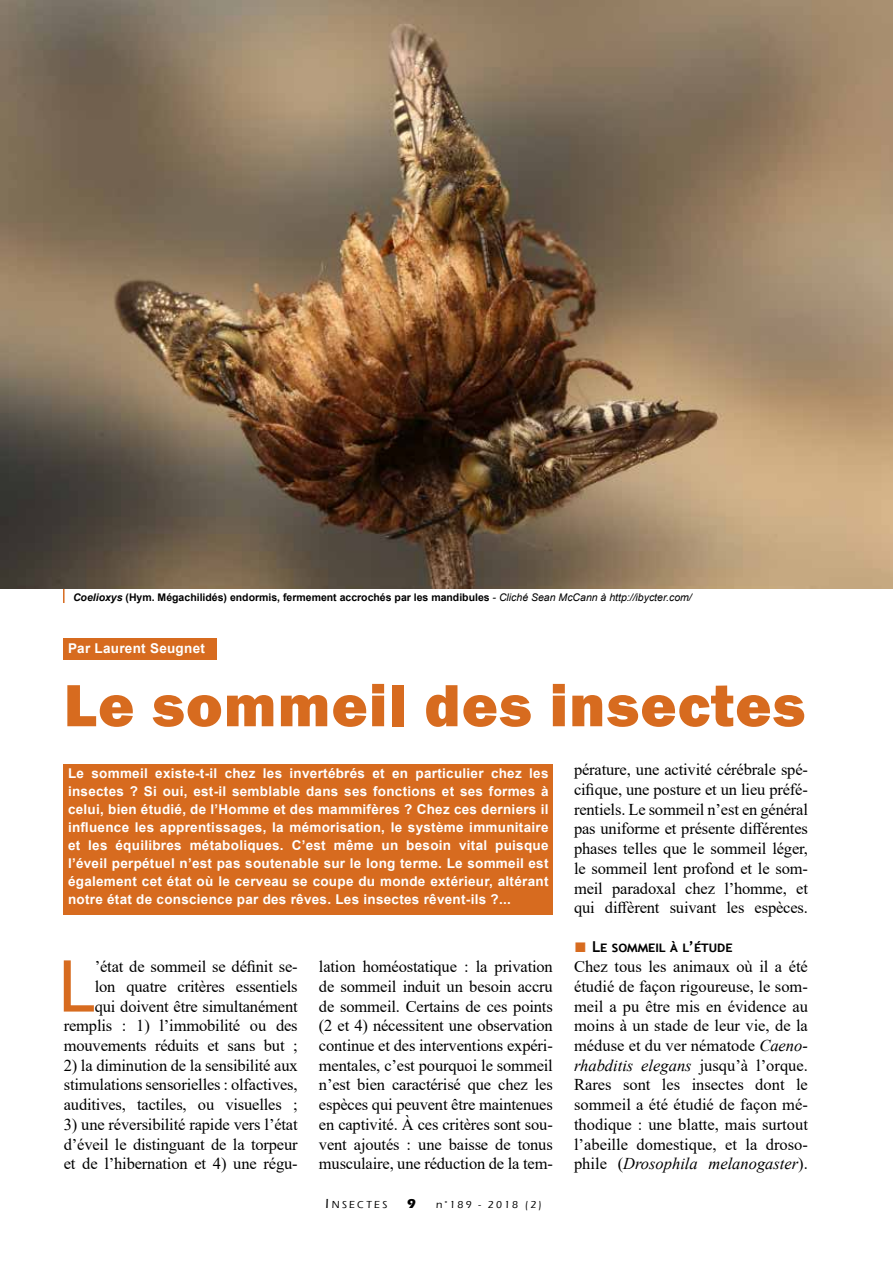
<style>
.page{position:relative;width:893px;height:1263px;background:#fff}
.page>*{position:absolute;margin:0;border:0;box-sizing:border-box;transform-origin:0 0}
.t1{font:71.55px "Trebuchet MS";color:#d76b1f}
.t2{font:800 61.65px "Franklin Gothic";letter-spacing:.02em;color:#d76b1f}
.t3{font:16.5px/19.6px "Times New Roman";letter-spacing:-.01em;color:#000;text-align:justify}
.t4{font:700 15px "Trebuchet MS";color:#000}
.t5{font:700 13.5px/18px "Arial";letter-spacing:.02em;color:#fff;text-align:justify}
.t6{font:700 10.5px "Arial";color:#000}
.t7{font:500 10.5px "Eras ITC";letter-spacing:.2em;color:#000}
.s1{font-style:italic}
.s2{font-weight:400;font-style:italic}
.s3{font-size:13.5px}
.s4{font-weight:700;font-size:13.5px}
.s5{font-family:"Times New Roman";font-weight:400;font-size:21px;color:#d76b1f}
</style>
<div class="page">
<div style="left:64px;top:638px;width:153px;height:21px;background:#d76b1f"></div>
<div style="left:64px;top:764px;width:489px;height:151px;background:#d76b1f"></div>
<img style="left:0;top:0;width:893px;height:589px">
<svg style="left:63px;top:589px;width:2px;height:14px"></svg>
<p class="t6" style="left:73px;top:590px;width:620px"><span class="s1">Coelioxys</span> (Hym. Mégachilidés) endormis, fermement accrochés par les mandibules <span class="s2">- Cliché Sean McCann à http://ibycter.com/</span></p>
<p class="t5" style="left:68px;top:640px;width:138px">Par Laurent Seugnet</p>
<h2 class="t2" style="left:64px;top:666px;width:743px">Le sommeil des insectes</h2>
<p class="t5" style="left:68px;top:765px;width:482px">Le sommeil existe-t-il chez les invertébrés et en particulier chez les insectes ? Si oui, est-il semblable dans ses fonctions et ses formes à celui, bien étudié, de l’Homme et des mammifères ? Chez ces derniers il influence les apprentissages, la mémorisation, le système immunitaire et les équilibres métaboliques. C’est même un besoin vital puisque l’éveil perpétuel n’est pas soutenable sur le long terme. Le sommeil est également cet état où le cerveau se coupe du monde extérieur, altérant notre état de conscience par des rêves. Les insectes rêvent-ils ?...</p>
<h1 class="t1" style="left:59px;top:941px;width:38px">L</h1>
<p class="t3" style="left:64px;top:956px;width:235px;text-align:right">’état de sommeil se définit se-<br>lon quatre critères essentiels<br>qui doivent être simultanément remplis : 1) l’immobilité ou des mouvements réduits et sans but ;</p>
<p class="t3" style="left:64px;top:1055px;width:235px">2) la diminution de la sensibilité aux stimulations sensorielles : olfactives, auditives, tactiles, ou visuelles ;</p>
<p class="t3" style="left:64px;top:1114px;width:235px">3) une réversibilité rapide vers l’état d’éveil le distinguant de la torpeur et de l’hibernation et 4) une régu-</p>
<p class="t3" style="left:319px;top:956px;width:235px">lation homéostatique : la privation de sommeil induit un besoin accru de sommeil. Certains de ces points (2 et 4) nécessitent une observation continue et des interventions expéri&shy;mentales, c’est pourquoi le sommeil n’est bien caractérisé que chez les espèces qui peuvent être maintenues en captivité. À ces critères sont sou&shy;vent ajoutés : une baisse de tonus musculaire, une réduction de la tem-</p>
<p class="t7" style="left:325px;top:1199px;width:218px"><span class="s3">I</span>NSECTES <span class="s4">9</span> n°189 - 2018 (2)</p>
<p class="t3" style="left:574px;top:759px;width:235px">pérature, une activité cérébrale spé&shy;cifique, une posture et un lieu préfé&shy;rentiels. Le sommeil n’est en général pas uniforme et présente différentes phases telles que le sommeil léger, le sommeil lent profond et le som&shy;meil paradoxal chez l’homme, et qui diffèrent suivant les espèces.</p>
<p class="t4" style="left:574px;top:938px;width:160px"><span class="s5">■</span> Le sommeil à l’étude</p>
<p class="t3" style="left:574px;top:956px;width:235px">Chez tous les animaux où il a été étudié de façon rigoureuse, le som&shy;meil a pu être mis en évidence au moins à un stade de leur vie, de la méduse et du ver nématode <span class="s1">Caeno&shy;rhabditis elegans</span> jusqu’à l’orque.<br>Rares sont les insectes dont le sommeil a été étudié de façon mé&shy;thodique : une blatte, mais surtout l’abeille domestique, et la droso&shy;phile (<span class="s1">Drosophila melanogaster</span>).</p>
</div>
